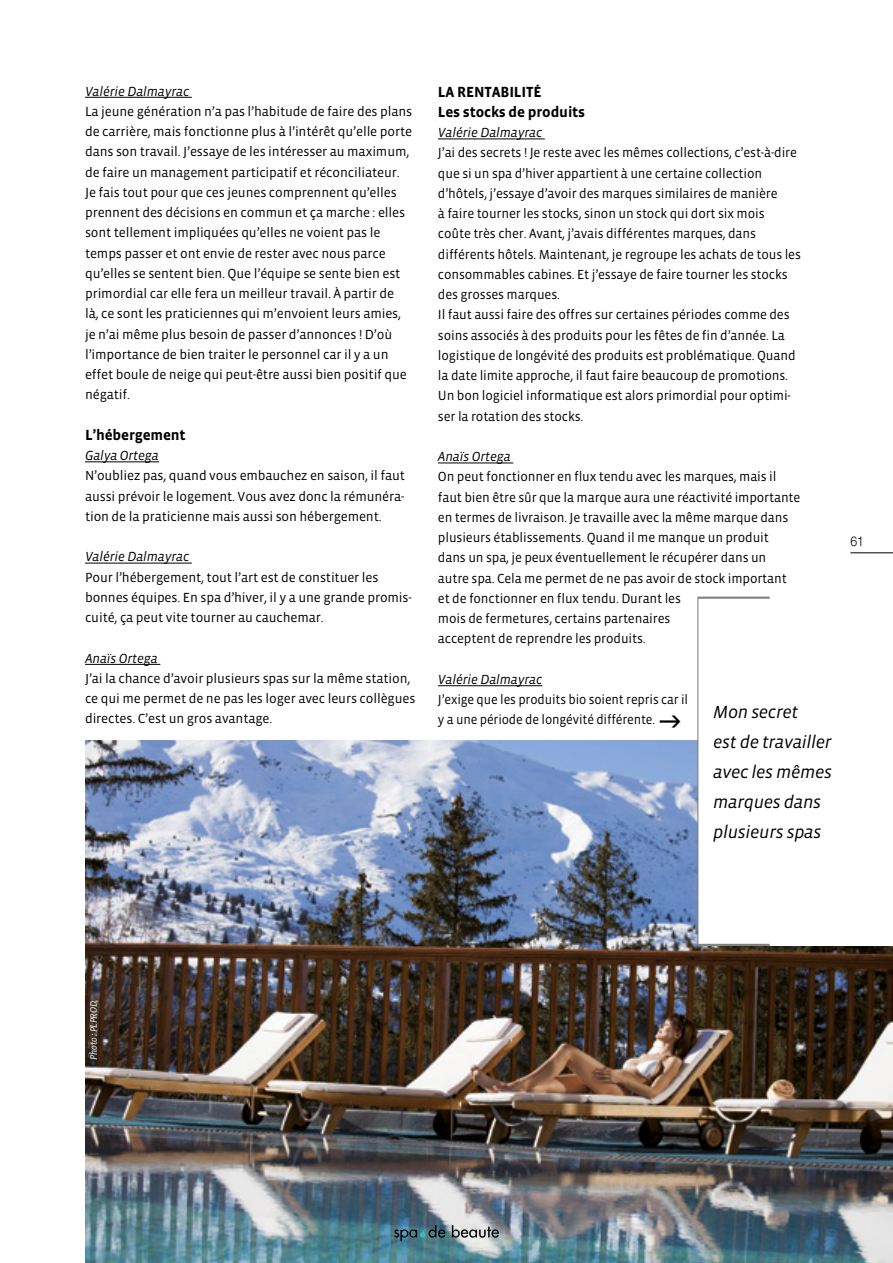
<style>
.page{position:relative;width:893px;height:1263px;background:#fff}
.page>*{position:absolute;margin:0;border:0;box-sizing:border-box;transform-origin:0 0}
.t1{font:italic 18px/30px "Vista Sans";letter-spacing:-.02em;color:#000}
.t2{font:700 15px/20.2px "Vista Sans";letter-spacing:-.01em;color:#000}
.t3{font:13.5px/20.2px "Vista Sans";letter-spacing:-.01em;color:#000}
.t4{font:italic 13.5px "Vista Sans";letter-spacing:-.01em;color:#000}
.t5{font:13.5px/20.2px "Vista Sans";letter-spacing:-.01em;color:#000;scale:.95 1}
.t6{font:300 13.5px "Helvetica Neue";color:#000;scale:.9 1}
.t7{font:italic 10.5px "Fairplex Narrow";letter-spacing:-.01em;color:#fff}
</style>
<div class="page">
<hr style="left:85px;top:97px;width:107px;height:1px;background:#000">
<hr style="left:85px;top:462px;width:74px;height:1px;background:#000">
<hr style="left:85px;top:563px;width:107px;height:1px;background:#000">
<hr style="left:85px;top:664px;width:75px;height:1px;background:#000">
<hr style="left:438px;top:139px;width:107px;height:1px;background:#000">
<hr style="left:438px;top:463px;width:75px;height:1px;background:#000">
<hr style="left:438px;top:685px;width:104px;height:1px;background:#000">
<img style="left:85px;top:741px;width:808px;height:522px">
<div style="left:698px;top:597px;width:195px;height:349px;background:#fff"></div>
<svg style="left:697px;top:597px;width:73px;height:349px"></svg>
<svg style="left:394px;top:1225px;width:51px;height:16px"></svg>
<svg style="left:452px;top:1225px;width:47px;height:13px"></svg>
<hr style="left:850px;top:552px;width:43px;height:1px;background:#000">
<p class="t4" style="left:85px;top:84px;width:106px">Valérie Dalmayrac</p>
<p class="t3" style="left:85px;top:101px;width:329px">La jeune génération n’a pas l’habitude de faire des plans de carrière, mais fonctionne plus à l’intérêt qu’elle porte dans son travail. J’essaye de les intéresser au maximum, de faire un management participatif et réconciliateur.<br>Je fais tout pour que ces jeunes comprennent qu’elles prennent des décisions en commun et ça marche : elles sont tellement impliquées qu’elles ne voient pas le temps passer et ont envie de rester avec nous parce qu’elles se sentent bien. Que l’équipe se sente bien est primordial car elle fera un meilleur travail. À partir de<br>là, ce sont les praticiennes qui m’envoient leurs amies, je n’ai même plus besoin de passer d’annonces ! D’où l’importance de bien traiter le personnel car il y a un effet boule de neige qui peut-être aussi bien positif que négatif.</p>
<p class="t2" style="left:85px;top:425px;width:102px">L’hébergement</p>
<p class="t4" style="left:85px;top:449px;width:75px">Galya Ortega</p>
<p class="t3" style="left:85px;top:466px;width:321px;text-align:justify">N’oubliez pas, quand vous embauchez en saison, il faut aussi prévoir le logement. Vous avez donc la rémunéra&shy;tion de la praticienne mais aussi son hébergement.</p>
<p class="t4" style="left:85px;top:550px;width:106px">Valérie Dalmayrac</p>
<p class="t3" style="left:85px;top:567px;width:328px">Pour l’hébergement, tout l’art est de constituer les bonnes équipes. En spa d’hiver, il y a une grande promis&shy;cuité, ça peut vite tourner au cauchemar.</p>
<p class="t4" style="left:85px;top:651px;width:74px">Anaïs Ortega</p>
<p class="t3" style="left:85px;top:668px;width:332px">J’ai la chance d’avoir plusieurs spas sur la même station, ce qui me permet de ne pas les loger avec leurs collègues directes. C’est un gros avantage.</p>
<p class="t2" style="left:438px;top:82px;width:149px">LA RENTABILITÉ<br>Les stocks de produits</p>
<p class="t4" style="left:438px;top:126px;width:106px">Valérie Dalmayrac</p>
<p class="t3" style="left:438px;top:143px;width:364px">J’ai des secrets ! Je reste avec les mêmes collections, c’est-à-dire que si un spa d’hiver appartient à une certaine collection d’hôtels, j’essaye d’avoir des marques similaires de manière<br>à faire tourner les stocks, sinon un stock qui dort six mois<br>coûte très cher. Avant, j’avais différentes marques, dans différents hôtels. Maintenant, je regroupe les achats de tous les consommables cabines. Et j’essaye de faire tourner les stocks des grosses marques.<br>Il faut aussi faire des offres sur certaines périodes comme des soins associés à des produits pour les fêtes de fin d’année. La logistique de longévité des produits est problématique. Quand la date limite approche, il faut faire beaucoup de promotions.<br>Un bon logiciel informatique est alors primordial pour optimi&shy;ser la rotation des stocks.</p>
<p class="t4" style="left:438px;top:450px;width:74px">Anaïs Ortega</p>
<p class="t3" style="left:438px;top:467px;width:364px">On peut fonctionner en flux tendu avec les marques, mais il faut bien être sûr que la marque aura une réactivité importante en termes de livraison. Je travaille avec la même marque dans plusieurs établissements. Quand il me manque un produit<br>dans un spa, je peux éventuellement le récupérer dans un autre spa. Cela me permet de ne pas avoir de stock important et de fonctionner en flux tendu. Durant les<br>mois de fermetures, certains partenaires<br>acceptent de reprendre les produits.</p>
<p class="t4" style="left:438px;top:672px;width:106px">Valérie Dalmayrac</p>
<p class="t5" style="left:438px;top:690px;width:265px">J’exige que les produits bio soient repris car il y a une période de longévité différente.</p>
<h1 class="t1" style="left:713px;top:697px;width:120px">Mon secret<br>est de travailler avec les mêmes marques dans plusieurs spas</h1>
<p class="t6" style="left:850px;top:533px;width:17px">61</p>
<p class="t7" style="left:88px;top:1060px;width:62px;rotate:-90deg">Photo : PLPROD.</p>
</div>
